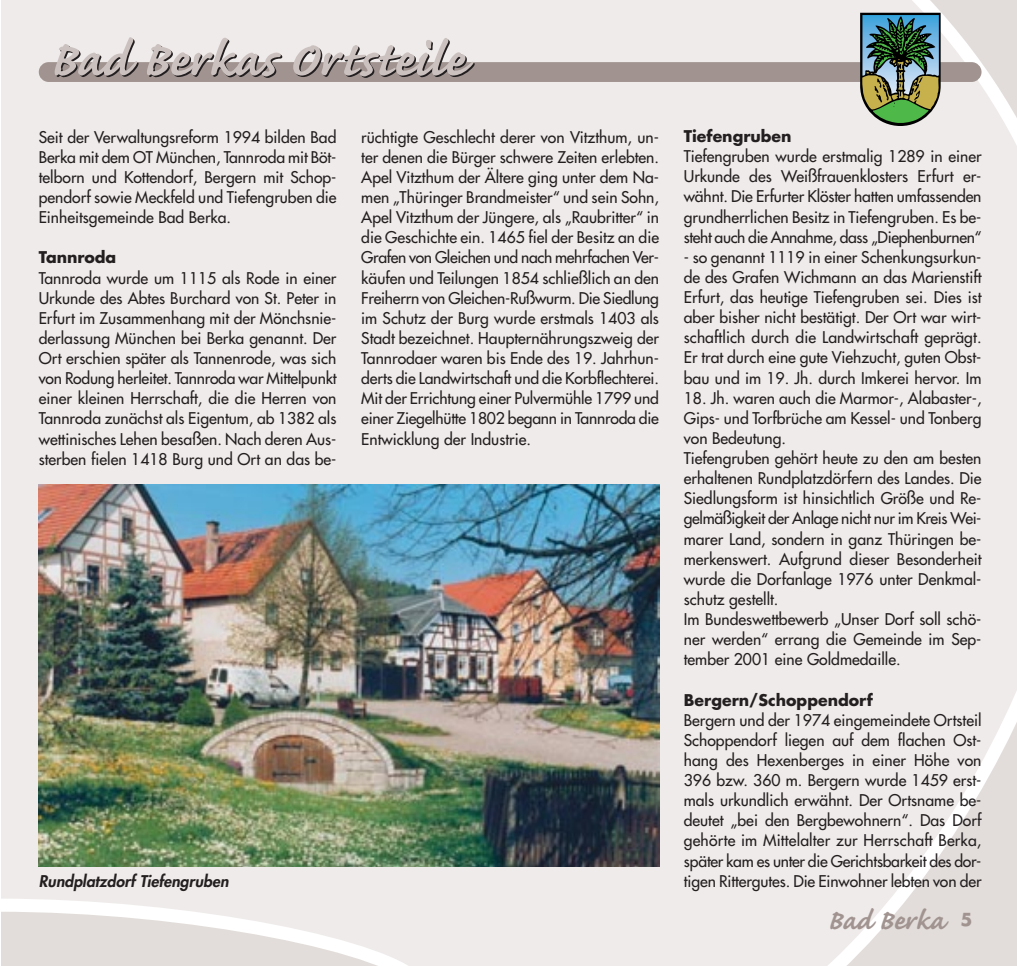
<style>
.page{position:relative;width:1017px;height:966px;background:#fff}
.page>*{position:absolute;margin:0;border:0;box-sizing:border-box;transform-origin:0 0}
.t1{font:700 63px "Caflisch Script";letter-spacing:-.005em;color:#231f20}
.t2{font:700 35px "Caflisch Script";letter-spacing:.005em;color:#a19490}
.t3{font:15.75px/20.1px "Futura";color:#231f20;text-align:justify}
.t4{font:700 15.75px "Futura";color:#231f20}
.t5{font:italic 800 15.75px "Futura";color:#231f20}
.s1{font-family:"Futura";font-size:17.5px}
</style>
<div class="page">
<div style="left:2px;top:0;width:1015px;height:966px;background:#efebea"></div>
<div style="left:39px;top:62px;width:942px;height:20px;background:#a19490;border-radius:10px"></div>
<img style="left:39px;top:484px;width:620px;height:383px">
<svg style="left:860px;top:13px;width:80px;height:113px"></svg>
<h1 class="t1" style="left:50px;top:39px;width:418px">Bad Berkas Ortsteile</h1>
<p class="t3" style="left:39px;top:128px;width:299px">Seit der Verwaltungsreform 1994 bilden Bad Berka mit dem OT München, Tannroda mit Böt&shy;telborn und Kottendorf, Bergern mit Schop&shy;pendorf sowie Meckfeld und Tiefengruben die Einheitsgemeinde Bad Berka.</p>
<p class="t4" style="left:39px;top:250px;width:79px">Tannroda</p>
<p class="t3" style="left:39px;top:269px;width:299px">Tannroda wurde um 1115 als Rode in einer Urkunde des Abtes Burchard von St. Peter in Erfurt im Zusammenhang mit der Mönchsnie&shy;derlassung München bei Berka genannt. Der Ort erschien später als Tannenrode, was sich von Rodung herleitet. Tannroda war Mittelpunkt einer kleinen Herrschaft, die die Herren von Tannroda zunächst als Eigentum, ab 1382 als wettinisches Lehen besaßen. Nach deren Aus&shy;sterben fielen 1418 Burg und Ort an das be-</p>
<p class="t5" style="left:39px;top:874px;width:191px">Rundplatzdorf Tiefengruben</p>
<p class="t3" style="left:361px;top:128px;width:299px">rüchtigte Geschlecht derer von Vitzthum, un&shy;ter denen die Bürger schwere Zeiten erlebten.<br>Apel Vitzthum der Ältere ging unter dem Na&shy;men „Thüringer Brandmeister“ und sein Sohn, Apel Vitzthum der Jüngere, als „Raubritter“ in die Geschichte ein. 1465 fiel der Besitz an die Grafen von Gleichen und nach mehrfachen Ver&shy;käufen und Teilungen 1854 schließlich an den Freiherrn von Gleichen-Rußwurm. Die Siedlung im Schutz der Burg wurde erstmals 1403 als Stadt bezeichnet. Haupternährungszweig der Tannrodaer waren bis Ende des 19. Jahrhun&shy;derts die Landwirtschaft und die Korbflechterei.<br>Mit der Errichtung einer Pulvermühle 1799 und einer Ziegelhütte 1802 begann in Tannroda die Entwicklung der Industrie.</p>
<p class="t4" style="left:684px;top:129px;width:109px">Tiefengruben</p>
<p class="t3" style="left:684px;top:147px;width:299px">Tiefengruben wurde erstmalig 1289 in einer Urkunde des Weißfrauenklosters Erfurt er&shy;wähnt. Die Erfurter Klöster hatten umfassenden grundherrlichen Besitz in Tiefengruben. Es be&shy;steht auch die Annahme, dass „Diephenburnen“</p>
<p class="t3" style="left:684px;top:248px;width:299px">- so genannt 1119 in einer Schenkungsurkun&shy;de des Grafen Wichmann an das Marienstift Erfurt, das heutige Tiefengruben sei. Dies ist aber bisher nicht bestätigt. Der Ort war wirt&shy;schaftlich durch die Landwirtschaft geprägt.<br>Er trat durch eine gute Viehzucht, guten Obst&shy;bau und im 19. Jh. durch Imkerei hervor. Im</p>
<p class="t3" style="left:684px;top:389px;width:299px;text-align:left">18. Jh. waren auch die Marmor-, Alabaster-, Gips- und Torfbrüche am Kessel- und Tonberg von Bedeutung.<br>Tiefengruben gehört heute zu den am besten erhaltenen Rundplatzdörfern des Landes. Die Siedlungsform ist hinsichtlich Größe und Re&shy;gelmäßigkeit der Anlage nicht nur im Kreis Wei&shy;marer Land, sondern in ganz Thüringen be&shy;merkenswert. Aufgrund dieser Besonderheit wurde die Dorfanlage 1976 unter Denkmal&shy;schutz gestellt.<br>Im Bundeswettbewerb „Unser Dorf soll schö&shy;ner werden“ errang die Gemeinde im Sep&shy;tember 2001 eine Goldmedaille.</p>
<p class="t4" style="left:684px;top:692px;width:190px">Bergern/Schoppendorf</p>
<p class="t3" style="left:684px;top:711px;width:299px">Bergern und der 1974 eingemeindete Ortsteil Schoppendorf liegen auf dem flachen Ost&shy;hang des Hexenberges in einer Höhe von 396 bzw. 360 m. Bergern wurde 1459 erst&shy;mals urkundlich erwähnt. Der Ortsname be&shy;deutet „bei den Bergbewohnern“. Das Dorf gehörte im Mittelalter zur Herrschaft Berka, später kam es unter die Gerichtsbarkeit des dor&shy;tigen Rittergutes. Die Einwohner lebten von der</p>
<h2 class="t2" style="left:827px;top:908px;width:147px">Bad Berka <span class="s1">5</span></h2>
</div>
